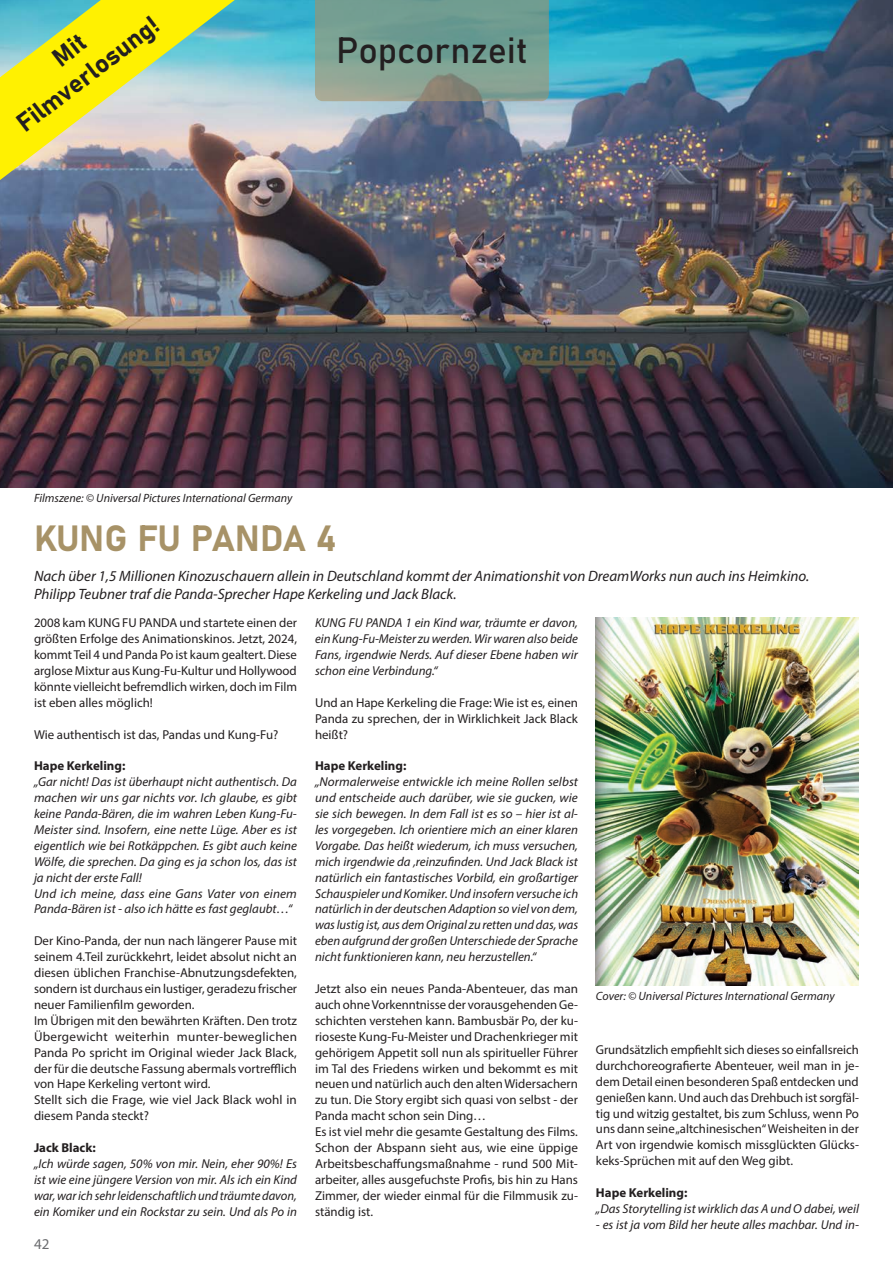
<style>
.page{position:relative;width:893px;height:1263px;background:#fff}
.page>*{position:absolute;margin:0;border:0;box-sizing:border-box;transform-origin:0 0}
.Blocksatz_Zwei{font:36px "Bahnschrift";letter-spacing:-.005em;color:#a79267}
.Title___Tip{font:36px "Bahnschrift";letter-spacing:-.005em;color:#231f20}
.Title___Tip-2{font:25.5px "Bahnschrift";color:#231f20}
.Blocksatz_Zwei-2{font:italic 15px "Myriad Pro";color:#231f20}
.t1{font:15px "Myriad Pro";color:#6c6d70}
.Blocksatz_Zwei-3{font:12.9px/15.9px "Myriad Pro";color:#231f20;text-align:justify}
.Blocksatz_Zwei-4{font:italic 12.9px/15.9px "Myriad Pro";color:#231f20;text-align:justify}
.Blocksatz_Zwei-5{font:700 12.9px "Myriad Pro";color:#231f20}
.Blocksatz_Zwei-6{font:italic 12px "Myriad Pro";color:#231f20}
</style>
<div class="page">
<img style="left:0;top:0;width:893px;height:487px">
<img style="left:596px;top:618px;width:263px;height:368px">
<svg style="left:315px;top:0;width:234px;height:101px;background:#7a9e90"></svg>
<svg style="left:0;top:0;width:235px;height:180px;background:#c4ce70"></svg>
<p class="Title___Tip-2" style="left:8px;top:110px;width:173px;rotate:-37deg">Filmverlosung!</p>
<p class="Title___Tip" style="left:336px;top:23px;width:193px">Popcornzeit</p>
<p class="Blocksatz_Zwei-6" style="left:34px;top:491px;width:260px">Filmszene: © Universal Pictures International Germany</p>
<p class="Blocksatz_Zwei" style="left:34px;top:511px;width:304px">KUNG FU PANDA 4</p>
<p class="Blocksatz_Zwei-2" style="left:34px;top:567px;width:777px">Nach über 1,5 Millionen Kinozuschauern allein in Deutschland kommt der Animationshit von DreamWorks nun auch ins Heimkino.</p>
<p class="Blocksatz_Zwei-2" style="left:34px;top:585px;width:424px">Philipp Teubner traf die Panda-Sprecher Hape Kerkeling und Jack Black.</p>
<p class="Blocksatz_Zwei-3" style="left:34px;top:615px;width:265px">2008 kam KUNG FU PANDA und startete einen der größten Erfolge des Animationskinos. Jetzt, 2024, kommt Teil 4 und Panda Po ist kaum gealtert. Diese arglose Mixtur aus Kung-Fu-Kultur und Hollywood könnte vielleicht befremdlich wirken, doch im Film ist eben alles möglich!</p>
<p class="Blocksatz_Zwei-3" style="left:34px;top:726px;width:246px">Wie authentisch ist das, Pandas und Kung-Fu?</p>
<p class="Blocksatz_Zwei-5" style="left:34px;top:758px;width:93px">Hape Kerkeling:</p>
<p class="Blocksatz_Zwei-4" style="left:34px;top:774px;width:265px">„Gar nicht! Das ist überhaupt nicht authentisch. Da machen wir uns gar nichts vor. Ich glaube, es gibt keine Panda-Bären, die im wahren Leben Kung-Fu-Meister sind. Insofern, eine nette Lüge. Aber es ist eigentlich wie bei Rotkäppchen. Es gibt auch keine Wölfe, die sprechen. Da ging es ja schon los, das ist ja nicht der erste Fall!</p>
<p class="Blocksatz_Zwei-4" style="left:34px;top:885px;width:264px">Und ich meine, dass eine Gans Vater von einem<br>Panda-Bären ist - also ich hätte es fast geglaubt…“</p>
<p class="Blocksatz_Zwei-3" style="left:34px;top:933px;width:265px">Der Kino-Panda, der nun nach längerer Pause mit seinem 4.Teil zurückkehrt, leidet absolut nicht an diesen üblichen Franchise-Abnutzungsdefekten, sondern ist durchaus ein lustiger, geradezu frischer neuer Familienfilm geworden.</p>
<p class="Blocksatz_Zwei-3" style="left:34px;top:1012px;width:265px">Im Übrigen mit den bewährten Kräften. Den trotz Übergewicht weiterhin munter-beweglichen Panda Po spricht im Original wieder Jack Black, der für die deutsche Fassung abermals vortrefflich von Hape Kerkeling vertont wird.</p>
<p class="Blocksatz_Zwei-3" style="left:34px;top:1092px;width:264px">Stellt sich die Frage, wie viel Jack Black wohl in diesem Panda steckt?</p>
<p class="Blocksatz_Zwei-5" style="left:34px;top:1139px;width:63px">Jack Black:</p>
<p class="Blocksatz_Zwei-4" style="left:34px;top:1155px;width:264px">„Ich würde sagen, 50% von mir. Nein, eher 90%! Es ist wie eine jüngere Version von mir. Als ich ein Kind war, war ich sehr leidenschaftlich und träumte davon, ein Komiker und ein Rockstar zu sein. Und als Po in</p>
<p class="t1" style="left:34px;top:1234px;width:17px">42</p>
<p class="Blocksatz_Zwei-4" style="left:315px;top:615px;width:264px">KUNG FU PANDA 1 ein Kind war, träumte er davon, ein Kung-Fu-Meister zu werden. Wir waren also beide Fans, irgendwie Nerds. Auf dieser Ebene haben wir schon eine Verbindung.“</p>
<p class="Blocksatz_Zwei-3" style="left:315px;top:694px;width:264px">Und an Hape Kerkeling die Frage: Wie ist es, einen Panda zu sprechen, der in Wirklichkeit Jack Black heißt?</p>
<p class="Blocksatz_Zwei-5" style="left:315px;top:758px;width:93px">Hape Kerkeling:</p>
<p class="Blocksatz_Zwei-4" style="left:315px;top:774px;width:265px">„Normalerweise entwickle ich meine Rollen selbst und entscheide auch darüber, wie sie gucken, wie sie sich bewegen. In dem Fall ist es so – hier ist al&shy;les vorgegeben. Ich orientiere mich an einer klaren Vorgabe. Das heißt wiederum, ich muss versuchen, mich irgendwie da ‚reinzufinden. Und Jack Black ist natürlich ein fantastisches Vorbild, ein großartiger Schauspieler und Komiker. Und insofern versuche ich natürlich in der deutschen Adaption so viel von dem, was lustig ist, aus dem Original zu retten und das, was eben aufgrund der großen Unterschiede der Sprache nicht funktionieren kann, neu herzustellen.“</p>
<p class="Blocksatz_Zwei-3" style="left:315px;top:980px;width:265px">Jetzt also ein neues Panda-Abenteuer, das man auch ohne Vorkenntnisse der vorausgehenden Ge&shy;schichten verstehen kann. Bambusbär Po, der ku&shy;rioseste Kung-Fu-Meister und Drachenkrieger mit gehörigem Appetit soll nun als spiritueller Führer im Tal des Friedens wirken und bekommt es mit neuen und natürlich auch den alten Widersachern zu tun. Die Story ergibt sich quasi von selbst - der Panda macht schon sein Ding…</p>
<p class="Blocksatz_Zwei-3" style="left:315px;top:1124px;width:265px">Es ist viel mehr die gesamte Gestaltung des Films.<br>Schon der Abspann sieht aus, wie eine üppige Arbeitsbeschaffungsmaßnahme - rund 500 Mit&shy;arbeiter, alles ausgefuchste Profis, bis hin zu Hans Zimmer, der wieder einmal für die Filmmusik zu&shy;ständig ist.</p>
<p class="Blocksatz_Zwei-6" style="left:596px;top:989px;width:240px">Cover: © Universal Pictures International Germany</p>
<p class="Blocksatz_Zwei-3" style="left:596px;top:1041px;width:264px">Grundsätzlich empfiehlt sich dieses so einfallsreich durchchoreografierte Abenteuer, weil man in je&shy;dem Detail einen besonderen Spaß entdecken und genießen kann. Und auch das Drehbuch ist sorgfäl&shy;tig und witzig gestaltet, bis zum Schluss, wenn Po uns dann seine „altchinesischen“ Weisheiten in der Art von irgendwie komisch missglückten Glücks&shy;keks-Sprüchen mit auf den Weg gibt.</p>
<p class="Blocksatz_Zwei-5" style="left:596px;top:1184px;width:93px">Hape Kerkeling:</p>
<p class="Blocksatz_Zwei-4" style="left:596px;top:1200px;width:264px">„Das Storytelling ist wirklich das A und O dabei, weil</p>
<p class="Blocksatz_Zwei-4" style="left:596px;top:1216px;width:264px">- es ist ja vom Bild her heute alles machbar. Und in-</p>
</div>
